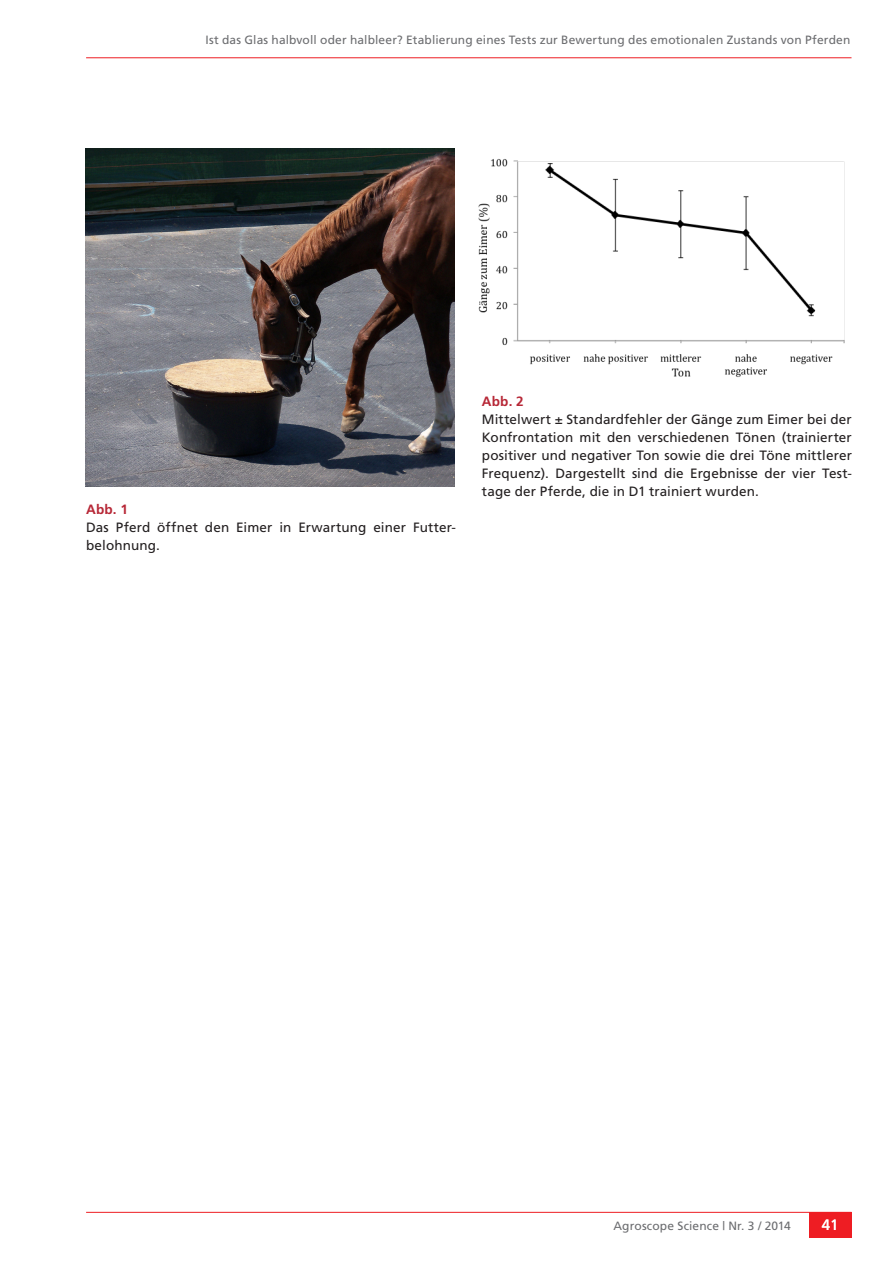
<style>
.page{position:relative;width:893px;height:1263px;background:#fff}
.page>*{position:absolute;margin:0;border:0;box-sizing:border-box;transform-origin:0 0}
.t1{font:15px "Frutiger";color:#fff}
.t2{font:13.5px/18px "Frutiger";letter-spacing:.01em;color:#231f20}
.t3{font:700 13.5px "Frutiger";letter-spacing:.015em;color:#b72837}
.t4{font:12px "Frutiger";letter-spacing:.01em;color:#6c6d70}
</style>
<div class="page">
<hr style="left:86px;top:1212px;width:765px;height:1px;background:#ee1d23">
<div style="left:809px;top:1212px;width:42px;height:25px;background:#ee1d23"></div>
<hr style="left:86px;top:57px;width:765px;height:1px;background:#ee1d23">
<img style="left:86px;top:148px;width:368px;height:339px">
<img style="left:478px;top:159px;width:367px;height:218px">
<p class="t4" style="left:205px;top:33px;width:646px">Ist das Glas halbvoll oder halbleer? Etablierung eines Tests zur Bewertung des emotionalen Zustands von Pferden</p>
<p class="t3" style="left:86px;top:501px;width:43px">Abb. 1</p>
<p class="t2" style="left:86px;top:518px;width:371px">Das Pferd öffnet den Eimer in Erwartung einer Futter&shy;belohnung.</p>
<p class="t3" style="left:482px;top:393px;width:43px">Abb. 2</p>
<p class="t2" style="left:482px;top:410px;width:371px;text-align:justify">Mittelwert ± Standardfehler der Gänge zum Eimer bei der Konfrontation mit den verschiedenen Tönen (trainierter positiver und negativer Ton sowie die drei Töne mittlerer Frequenz). Dargestellt sind die Ergebnisse der vier Test&shy;tage der Pferde, die in D1 trainiert wurden.</p>
<p class="t4" style="left:613px;top:1219px;width:179px">Agroscope Science | Nr. 3 / 2014</p>
<p class="t1" style="left:822px;top:1216px;width:18px">41</p>
</div>
